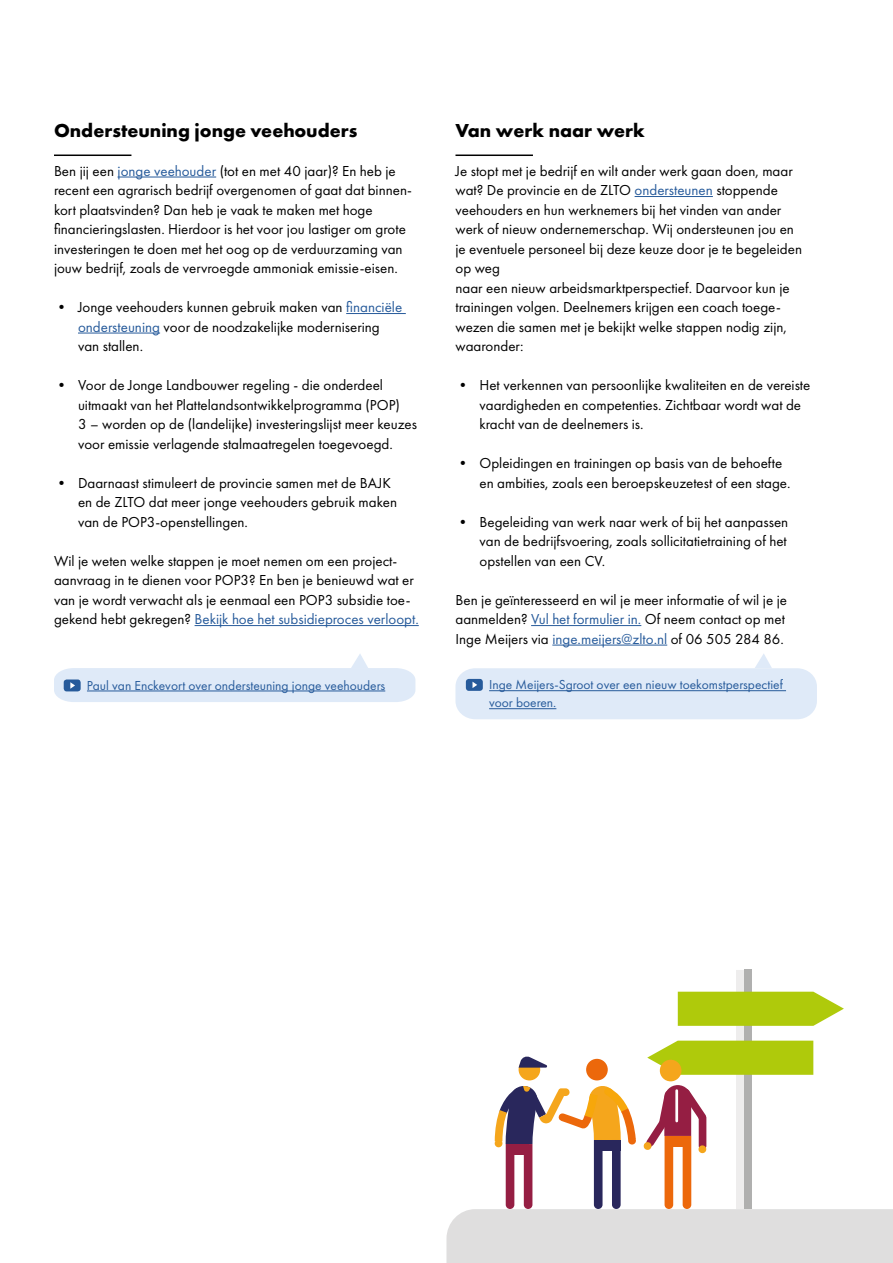
<style>
.page{position:relative;width:893px;height:1263px;background:#fff}
.page>*{position:absolute;margin:0;border:0;box-sizing:border-box;transform-origin:0 0}
.t1{font:700 19.5px "Futura PT";color:#000}
.t2{font:15px/19.5px "Futura PT";color:#000}
.t3{font:13.5px/18px "Futura PT";color:#275b9b}
.s1{color:#275b9b}
</style>
<div class="page">
<hr style="left:635px;top:196px;width:78px;height:1px;background:#275b9b">
<hr style="left:531px;top:625px;width:110px;height:1px;background:#275b9b">
<hr style="left:552px;top:645px;width:115px;height:1px;background:#275b9b">
<hr style="left:455px;top:155px;width:78px;height:1px;background:#000">
<hr style="left:118px;top:177px;width:98px;height:1px;background:#275b9b">
<hr style="left:346px;top:313px;width:60px;height:1px;background:#275b9b">
<hr style="left:78px;top:333px;width:82px;height:1px;background:#275b9b">
<hr style="left:195px;top:625px;width:224px;height:1px;background:#275b9b">
<hr style="left:54px;top:155px;width:77px;height:1px;background:#000">
<div style="left:455px;top:668px;width:362px;height:51px;background:#dfeaf8;border-radius:19px"></div>
<svg style="left:755px;top:654px;width:17px;height:14px"></svg>
<hr style="left:489px;top:690px;width:297px;height:1px;background:#275b9b">
<hr style="left:489px;top:708px;width:67px;height:1px;background:#275b9b">
<div style="left:466px;top:679px;width:17px;height:12px;background:#275b9b;border-radius:3px"></div>
<svg style="left:472px;top:682px;width:5px;height:6px"></svg>
<svg style="left:54px;top:654px;width:361px;height:48px"></svg>
<svg style="left:446px;top:970px;width:447px;height:293px"></svg>
<h1 class="t1" style="left:54px;top:117px;width:305px">Ondersteuning jonge veehouders</h1>
<p class="t2" style="left:54px;top:161px;width:359px">Ben jij een <span class="s1">jonge veehouder</span> (tot en met 40 jaar)? En heb je recent een agrarisch bedrijf overgenomen of gaat dat binnen&shy;kort plaatsvinden? Dan heb je vaak te maken met hoge financieringslasten. Hierdoor is het voor jou lastiger om grote investeringen te doen met het oog op de verduurzaming van jouw bedrijf, zoals de vervroegde ammoniak emissie-eisen.</p>
<p class="t2" style="left:78px;top:297px;width:326px;text-indent:-24px">• Jonge veehouders kunnen gebruik maken van <span class="s1">financiële ondersteuning</span> voor de noodzakelijke modernisering van stallen.</p>
<p class="t2" style="left:78px;top:375px;width:340px;text-indent:-24px">• Voor de Jonge Landbouwer regeling - die onderdeel uitmaakt van het Plattelandsontwikkelprogramma (POP)<br>3 – worden op de (landelijke) investeringslijst meer keuzes voor emissie verlagende stalmaatregelen toegevoegd.</p>
<p class="t2" style="left:78px;top:473px;width:321px;text-indent:-24px">• Daarnaast stimuleert de provincie samen met de BAJK en de ZLTO dat meer jonge veehouders gebruik maken van de POP3-openstellingen.</p>
<p class="t2" style="left:54px;top:551px;width:366px">Wil je weten welke stappen je moet nemen om een project&shy;aanvraag in te dienen voor POP3? En ben je benieuwd wat er van je wordt verwacht als je eenmaal een POP3 subsidie toe&shy;gekend hebt gekregen? <span class="s1">Bekijk hoe het subsidieproces verloopt.</span></p>
<p class="t3" style="left:87px;top:676px;width:300px">Paul van Enckevort over ondersteuning jonge veehouders</p>
<h1 class="t1" style="left:455px;top:117px;width:191px">Van werk naar werk</h1>
<p class="t2" style="left:455px;top:161px;width:348px">Je stopt met je bedrijf en wilt ander werk gaan doen, maar wat? De provincie en de ZLTO <span class="s1">ondersteunen</span> stoppende veehouders en hun werknemers bij het vinden van ander werk of nieuw ondernemerschap. Wij ondersteunen jou en je eventuele personeel bij deze keuze door je te begeleiden op weg<br>naar een nieuw arbeidsmarktperspectief. Daarvoor kun je trainingen volgen. Deelnemers krijgen een coach toege&shy;wezen die samen met je bekijkt welke stappen nodig zijn, waaronder:</p>
<p class="t2" style="left:479px;top:375px;width:332px;text-indent:-24px">• Het verkennen van persoonlijke kwaliteiten en de vereiste vaardigheden en competenties. Zichtbaar wordt wat de kracht van de deelnemers is.</p>
<p class="t2" style="left:479px;top:453px;width:313px;text-indent:-24px">• Opleidingen en trainingen op basis van de behoefte en ambities, zoals een beroepskeuzetest of een stage.</p>
<p class="t2" style="left:479px;top:512px;width:310px;text-align:justify;text-indent:-24px">• Begeleiding van werk naar werk of bij het aanpassen van de bedrijfsvoering, zoals sollicitatietraining of het opstellen van een CV.</p>
<p class="t2" style="left:455px;top:590px;width:333px">Ben je geïnteresseerd en wil je meer informatie of wil je je aanmelden? <span class="s1">Vul het formulier in.</span> Of neem contact op met<br>Inge Meijers via <span class="s1">inge.meijers@zlto.nl</span> of 06 505 284 86.</p>
<p class="t3" style="left:489px;top:676px;width:295px">Inge Meijers-Sgroot over een nieuw toekomstperspectief voor boeren.</p>
</div>
